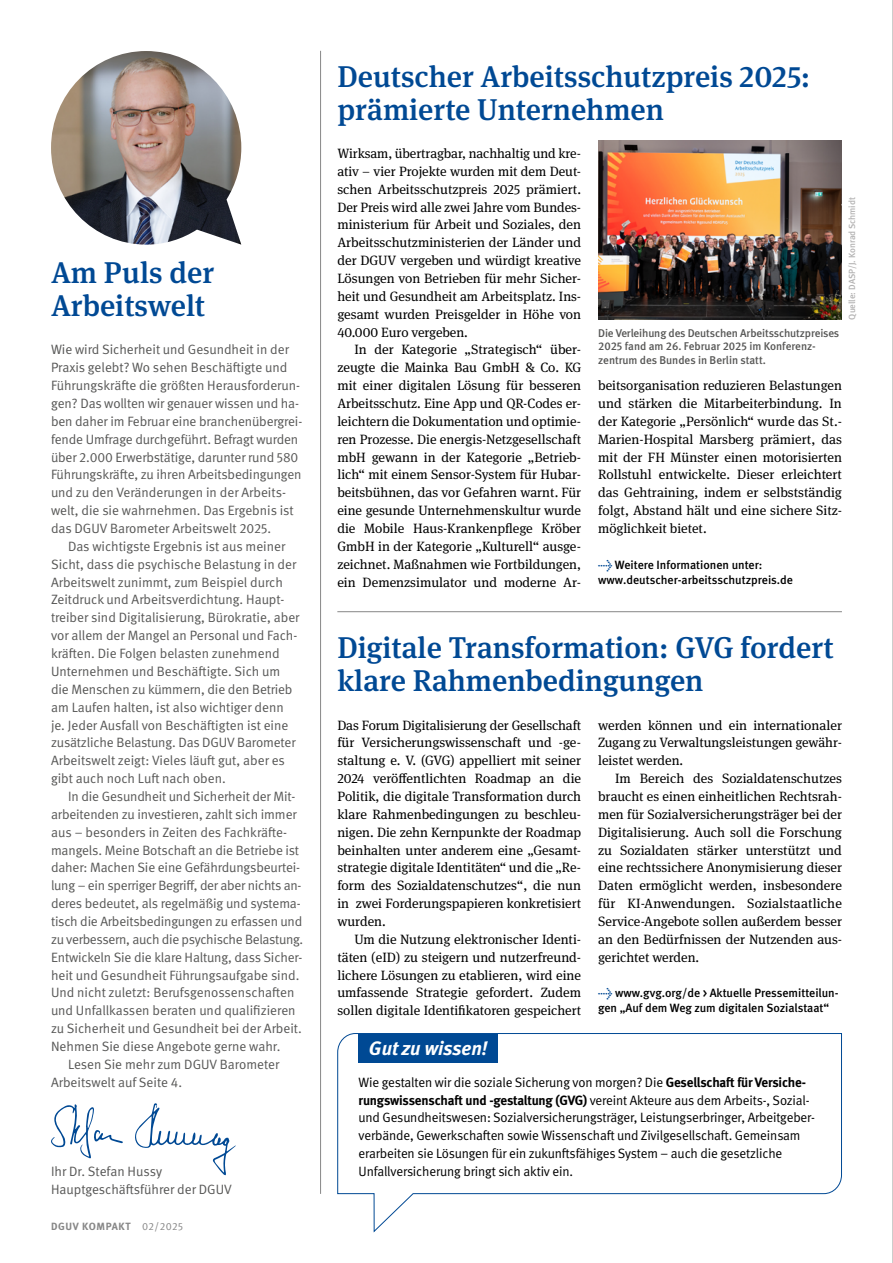
<style>
.page{position:relative;width:893px;height:1263px;background:#fff}
.page>*{position:absolute;margin:0;border:0;box-sizing:border-box;transform-origin:0 0}
.Headlines_H1_Abstand_nach_ohne_Anleser{font:500 30px/33px "DGUV Meta Serif";color:#004994}
.Headlines_H1{font:italic 700 19.5px "DGUV Meta";color:#fff}
.Copytexte_FT_Einzug{font:13.5px/17.9px "DGUV Meta Serif";color:#000;text-align:justify}
.Copytexte_P_Editorial_Einzug{font:13.5px/17.9px "DGUV Meta";letter-spacing:-.005em;color:#575756}
.Copytexte_FT{font:13.5px/17.9px "DGUV Meta Serif";color:#000;text-align:justify}
.Copytexte_P_Editorial{font:13.5px/17.9px "DGUV Meta";letter-spacing:-.01em;color:#575756}
.Copytexte_P_Gut_zu_wissen{font:13.5px/17.9px "DGUV Meta";letter-spacing:-.01em;color:#000}
.Copytexte_P_Link{font:500 12px/15px "DGUV Meta";color:#000}
.t1{font:500 11.25px/13.5px "DGUV Meta";letter-spacing:-.01em;color:#575756}
.t2{font:700 10.5px "DGUV Meta";letter-spacing:.06em;color:#878787}
.t3{font:500 9px "DGUV Meta";color:#b3b2b2}
.s1{font-weight:400}
.s2{color:#004994}
.s3{font-weight:700}
</style>
<div class="page">
<hr style="left:320px;top:51px;width:1px;height:1143px;background:#878787">
<hr style="left:337px;top:611px;width:505px;height:1px;background:#878787">
<img style="left:51px;top:51px;width:190px;height:194px">
<svg style="left:337px;top:1033px;width:505px;height:200px"></svg>
<div style="left:358px;top:1033px;width:140px;height:29px;background:#004994"></div>
<img style="left:598px;top:141px;width:244px;height:179px">
<svg style="left:135px;top:1103px;width:101px;height:72px"></svg>
<svg style="left:51px;top:1104px;width:72px;height:54px"></svg>
<hr style="left:892px;top:0;width:1px;height:1263px;background:#9d9d9c">
<h1 class="Headlines_H1_Abstand_nach_ohne_Anleser" style="left:51px;top:257px;width:165px">Am Puls der<br>Arbeitswelt</h1>
<p class="Copytexte_P_Editorial" style="left:51px;top:341px;width:253px">Wie wird Sicherheit und Gesundheit in der Praxis gelebt? Wo sehen Beschäftigte und Führungskräfte die größten Herausforderun&shy;gen? Das wollten wir genauer wissen und ha&shy;ben daher im Februar eine branchenübergrei&shy;fende Umfrage durchgeführt. Befragt wurden über 2.000 Erwerbstätige, darunter rund 580<br>Führungskräfte, zu ihren Arbeitsbedingungen und zu den Veränderungen in der Arbeits&shy;welt, die sie wahrnehmen. Das Ergebnis ist das DGUV Barometer Arbeitswelt 2025.</p>
<p class="Copytexte_P_Editorial_Einzug" style="left:51px;top:538px;width:250px;text-indent:17px">Das wichtigste Ergebnis ist aus meiner Sicht, dass die psychische Belastung in der Arbeitswelt zunimmt, zum Beispiel durch Zeitdruck und Arbeitsverdichtung. Haupt&shy;treiber sind Digitalisierung, Bürokratie, aber vor allem der Mangel an Personal und Fach&shy;kräften. Die Folgen belasten zunehmend Unternehmen und Beschäftigte. Sich um die Menschen zu kümmern, die den Betrieb am Laufen halten, ist also wichtiger denn je. Jeder Ausfall von Beschäftigten ist eine zusätzliche Belastung. Das DGUV Barometer Arbeitswelt zeigt: Vieles läuft gut, aber es gibt auch noch Luft nach oben.</p>
<p class="Copytexte_P_Editorial_Einzug" style="left:51px;top:788px;width:254px;text-indent:17px">In die Gesundheit und Sicherheit der Mit&shy;arbeitenden zu investieren, zahlt sich immer aus – besonders in Zeiten des Fachkräfte&shy;mangels. Meine Botschaft an die Betriebe ist daher: Machen Sie eine Gefährdungsbeurtei&shy;lung – ein sperriger Begriff, der aber nichts an&shy;deres bedeutet, als regelmäßig und systema&shy;tisch die Arbeitsbedingungen zu erfassen und zu verbessern, auch die psychische Belastung.<br>Entwickeln Sie die klare Haltung, dass Sicher&shy;heit und Gesundheit Führungsaufgabe sind.<br>Und nicht zuletzt: Berufsgenossenschaften und Unfallkassen beraten und qualifizieren zu Sicherheit und Gesundheit bei der Arbeit.<br>Nehmen Sie diese Angebote gerne wahr.</p>
<p class="Copytexte_P_Editorial_Einzug" style="left:51px;top:1055px;width:230px;text-indent:17px">Lesen Sie mehr zum DGUV Barometer<br>Arbeitswelt auf Seite 4.</p>
<p class="Copytexte_P_Editorial" style="left:51px;top:1163px;width:113px">Ihr Dr. Stefan Hussy</p>
<p class="Copytexte_P_Editorial" style="left:51px;top:1180px;width:182px">Hauptgeschäftsführer der DGUV</p>
<p class="t2" style="left:51px;top:1220px;width:134px">DGUV KOMPAKT <span class="s1">02/2025</span></p>
<h1 class="Headlines_H1_Abstand_nach_ohne_Anleser" style="left:337px;top:60px;width:474px">Deutscher Arbeitsschutzpreis 2025: prämierte Unternehmen</h1>
<p class="Copytexte_FT" style="left:337px;top:145px;width:245px">Wirksam, übertragbar, nachhaltig und kre&shy;ativ – vier Projekte wurden mit dem Deut&shy;schen Arbeitsschutzpreis 2025 prämiert.<br>Der Preis wird alle zwei Jahre vom Bundes&shy;ministerium für Arbeit und Soziales, den Arbeitsschutzministerien der Länder und der DGUV vergeben und würdigt kreative Lösungen von Betrieben für mehr Sicher&shy;heit und Gesundheit am Arbeitsplatz. Ins&shy;gesamt wurden Preisgelder in Höhe von 40.000 Euro vergeben.</p>
<p class="Copytexte_FT_Einzug" style="left:337px;top:341px;width:245px;text-indent:17px">In der Kategorie „Strategisch“ über&shy;zeugte die Mainka Bau GmbH &amp; Co. KG mit einer digitalen Lösung für besseren Arbeitsschutz. Eine App und QR-Codes er&shy;leichtern die Dokumentation und optimie&shy;ren Prozesse. Die energis-Netzgesellschaft mbH gewann in der Kategorie „Betrieb&shy;lich“ mit einem Sensor-System für Hubar&shy;beitsbühnen, das vor Gefahren warnt. Für eine gesunde Unternehmenskultur wurde die Mobile Haus-Krankenpflege Kröber GmbH in der Kategorie „Kulturell“ ausge&shy;zeichnet. Maßnahmen wie Fortbildungen, ein Demenzsimulator und moderne Ar-</p>
<p class="t3" style="left:847px;top:320px;width:124px;rotate:-90deg">Quelle: DASP/J. Konrad Schmidt</p>
<p class="t1" style="left:598px;top:326px;width:243px">Die Verleihung des Deutschen Arbeitsschutzpreises<br>2025 fand am 26. Februar 2025 im Konferenz&shy;zentrum des Bundes in Berlin statt.</p>
<p class="Copytexte_FT_Einzug" style="left:598px;top:377px;width:245px">beitsorganisation reduzieren Belastungen und stärken die Mitarbeiterbindung. In der Kategorie „Persönlich“ wurde das St.- Marien-Hospital Marsberg prämiert, das mit der FH Münster einen motorisierten Rollstuhl entwickelte. Dieser erleichtert das Gehtraining, indem er selbstständig folgt, Abstand hält und eine sichere Sitz&shy;möglichkeit bietet.</p>
<p class="Copytexte_P_Link" style="left:598px;top:557px;width:196px"><span class="s2">→</span> Weitere Informationen unter: www.deutscher-arbeitsschutzpreis.de</p>
<h1 class="Headlines_H1_Abstand_nach_ohne_Anleser" style="left:337px;top:632px;width:498px">Digitale Transformation: GVG fordert klare Rahmenbedingungen</h1>
<p class="Copytexte_FT" style="left:337px;top:716px;width:245px">Das Forum Digitalisierung der Gesellschaft für Versicherungswissenschaft und -ge&shy;staltung e. V. (GVG) appelliert mit seiner 2024 veröffentlichten Roadmap an die Politik, die digitale Transformation durch klare Rahmenbedingungen zu beschleu&shy;nigen. Die zehn Kernpunkte der Roadmap beinhalten unter anderem eine „Gesamt&shy;strategie digitale Identitäten“ und die „Re&shy;form des Sozialdatenschutzes“, die nun in zwei Forderungspapieren konkretisiert wurden.</p>
<p class="Copytexte_FT_Einzug" style="left:337px;top:930px;width:245px;text-indent:17px">Um die Nutzung elektronischer Identi&shy;täten (eID) zu steigern und nutzerfreund&shy;lichere Lösungen zu etablieren, wird eine umfassende Strategie gefordert. Zudem sollen digitale Identifikatoren gespeichert</p>
<p class="Copytexte_FT_Einzug" style="left:598px;top:716px;width:245px">werden können und ein internationaler Zugang zu Verwaltungsleistungen gewähr&shy;leistet werden.</p>
<p class="Copytexte_FT_Einzug" style="left:598px;top:770px;width:245px;text-indent:17px">Im Bereich des Sozialdatenschutzes braucht es einen einheitlichen Rechtsrah&shy;men für Sozialversicherungsträger bei der Digitalisierung. Auch soll die Forschung zu Sozialdaten stärker unterstützt und eine rechtssichere Anonymisierung dieser Daten ermöglicht werden, insbesondere für KI-Anwendungen. Sozialstaatliche Service-Angebote sollen außerdem besser an den Bedürfnissen der Nutzenden aus&shy;gerichtet werden.</p>
<p class="Copytexte_P_Link" style="left:598px;top:986px;width:242px"><span class="s2">→</span> www.gvg.org/de &gt; Aktuelle Pressemitteilun&shy;gen „Auf dem Weg zum digitalen Sozialstaat“</p>
<h1 class="Headlines_H1" style="left:369px;top:1037px;width:120px">Gut zu wissen!</h1>
<p class="Copytexte_P_Gut_zu_wissen" style="left:359px;top:1073px;width:458px">Wie gestalten wir die soziale Sicherung von morgen? Die <span class="s3">Gesellschaft für Versiche&shy;rungswissenschaft und -gestaltung (GVG)</span> vereint Akteure aus dem Arbeits-, Sozial&shy;und Gesundheitswesen: Sozialversicherungsträger, Leistungserbringer, Arbeitgeber&shy;verbände, Gewerkschaften sowie Wissenschaft und Zivilgesellschaft. Gemeinsam erarbeiten sie Lösungen für ein zukunftsfähiges System – auch die gesetzliche Unfallversicherung bringt sich aktiv ein.</p>
</div>
